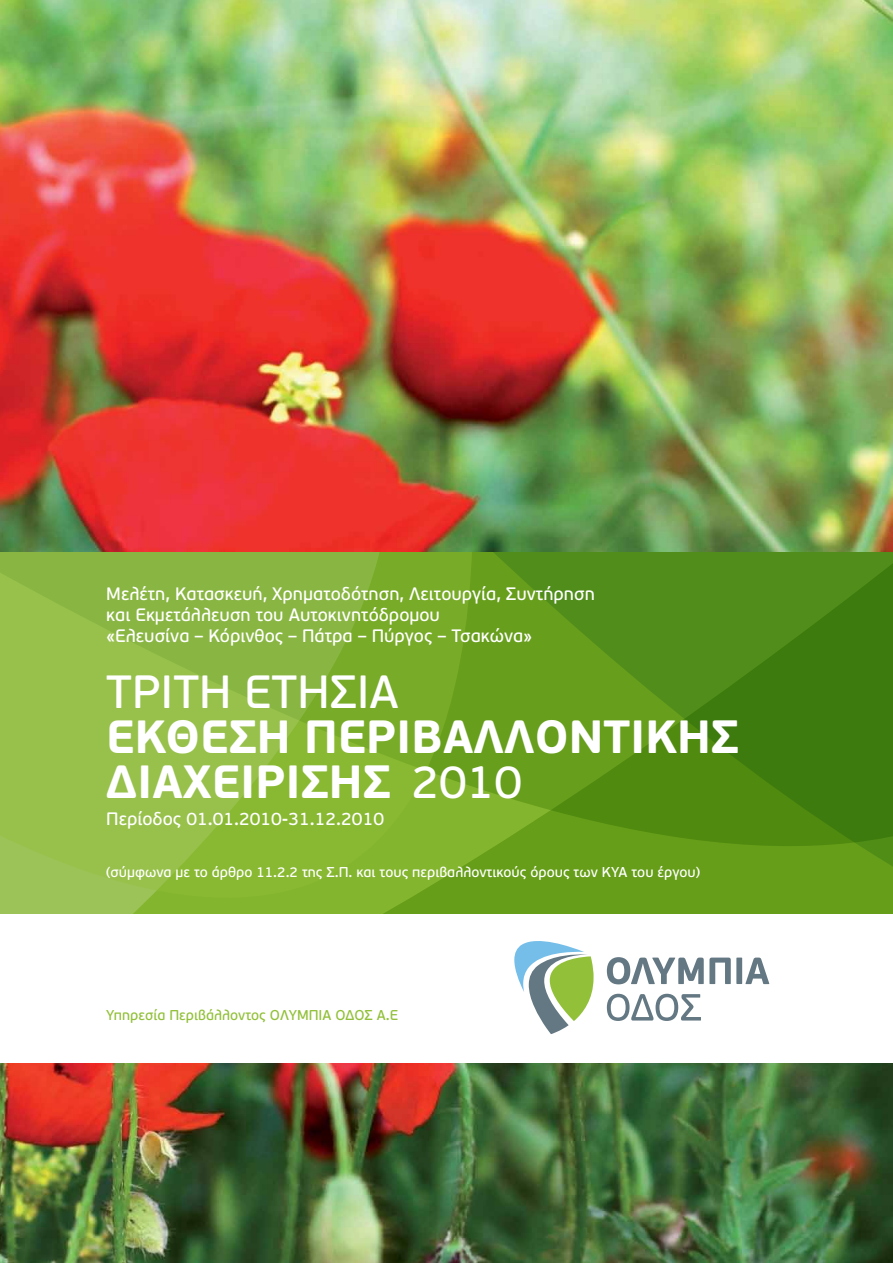
<style>
.page{position:relative;width:893px;height:1263px;background:#fff}
.page>*{position:absolute;margin:0;border:0;box-sizing:border-box;transform-origin:0 0}
.t1{font:700 46.5px/45px "PF Beau Sans Pro";color:#fff}
.t2{font:46.5px "PF Beau Sans Pro Bbook";color:#fff}
.t3{font:18px/21px "PF Beau Sans Pro Bbook";color:#fff}
.t4{font:14.25px "PF Beau Sans Pro Bbook";color:#fff}
.t5{font:14.25px "PF Beau Sans Pro Bbook";color:#92c039}
.s1{font-family:"PF Beau Sans Pro Bbook";font-weight:400}
</style>
<div class="page">
<img style="left:0;top:0;width:893px;height:1263px">
<svg style="left:388px;top:553px;width:505px;height:361px;background:#569016"></svg>
<svg style="left:0;top:898px;width:388px;height:16px;background:#8cba3d"></svg>
<svg style="left:0;top:553px;width:473px;height:345px;background:#8ab83c"></svg>
<div style="left:0;top:914px;width:893px;height:149px;background:#fff"></div>
<svg style="left:514px;top:941px;width:255px;height:93px"></svg>
<p class="t3" style="left:106px;top:584px;width:490px">Μελέτη, Κατασκευή, Χρηματοδότηση, Λειτουργία, Συντήρηση και Εκμετάλλευση του Αυτοκινητόδρομου<br>«Ελευσίνα – Κόρινθος – Πάτρα – Πύργος – Τσακώνα»</p>
<h1 class="t2" style="left:106px;top:664px;width:294px">ΤΡΙΤΗ ΕΤΗΣΙΑ</h1>
<h1 class="t1" style="left:106px;top:715px;width:634px">ΕΚΘΕΣΗ ΠΕΡΙΒΑΛΛΟΝΤΙΚΗΣ<br>ΔΙΑΧΕΙΡΙΣΗΣ <span class="s1">2010</span></h1>
<p class="t3" style="left:106px;top:808px;width:279px">Περίοδος 01.01.2010-31.12.2010</p>
<p class="t4" style="left:106px;top:863px;width:595px">(σύμφωνα με το άρθρο 11.2.2 της Σ.Π. και τους περιβαλλοντικούς όρους των ΚΥΑ του έργου)</p>
<p class="t5" style="left:106px;top:1007px;width:293px">Υπηρεσία Περιβάλλοντος ΟΛΥΜΠΙΑ ΟΔΟΣ Α.Ε</p>
</div>
